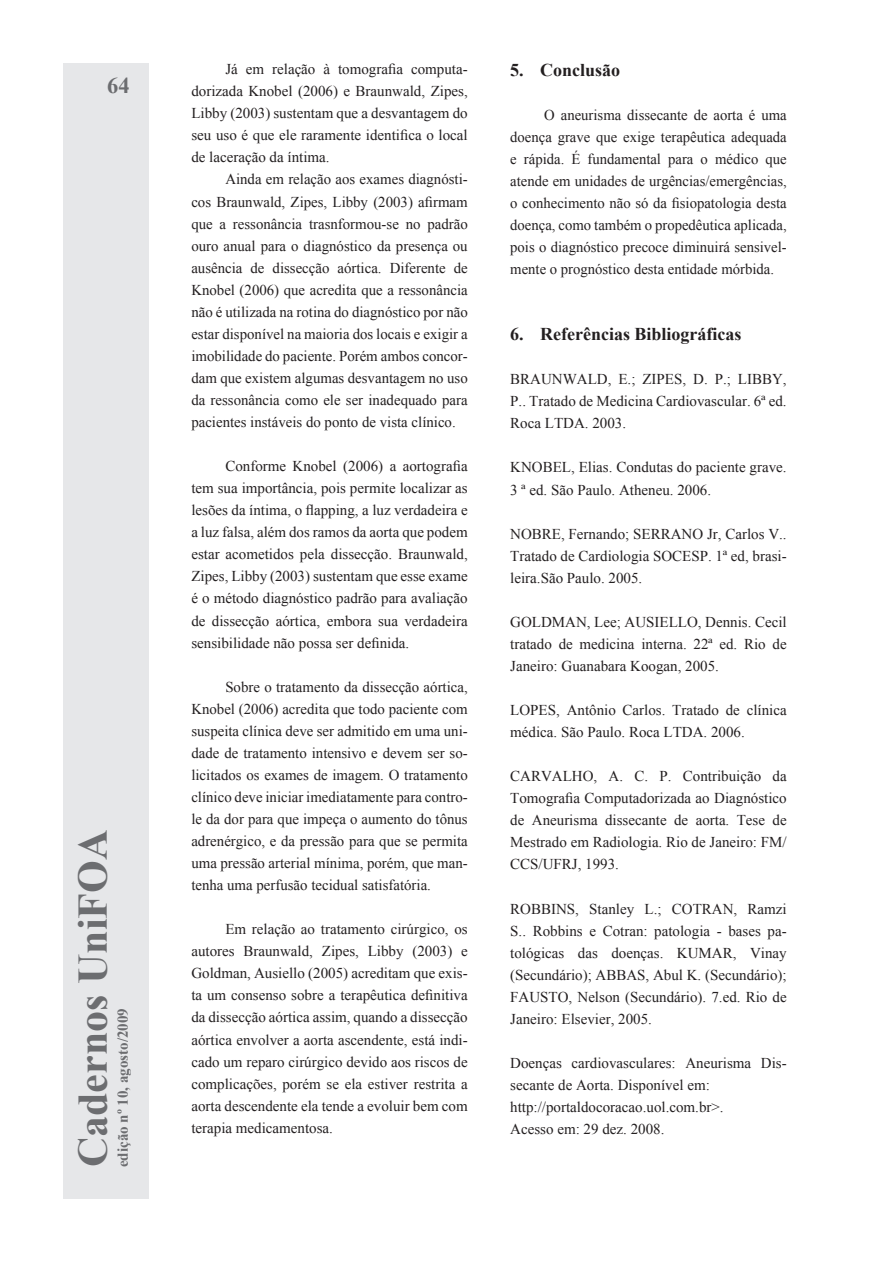
<style>
.page{position:relative;width:893px;height:1263px;background:#fff}
.page>*{position:absolute;margin:0;border:0;box-sizing:border-box;transform-origin:0 0}
.t1{font:700 42px "Times New Roman";color:#6c6d70}
.t2{font:700 22.5px "Times New Roman";color:#6c6d70}
.t3{font:700 18px "Times New Roman";color:#231f20}
.t4{font:15px/22px "Times New Roman";color:#231f20;text-align:justify}
.t5{font:700 15px "Times New Roman";color:#6c6d70}
</style>
<div class="page">
<div style="left:64px;top:64px;width:85px;height:1135px;background:#e6e7e9"></div>
<h2 class="t2" style="left:107px;top:70px;width:24px">64</h2>
<h1 class="t1" style="left:64px;top:1167px;width:339px;rotate:-90deg">Cadernos UniFOA</h1>
<p class="t5" style="left:113px;top:1167px;width:161px;rotate:-90deg">edição nº 10, agosto/2009</p>
<p class="t4" style="left:191px;top:58px;width:278px;text-indent:34px">Já em relação à tomografia computa&shy;dorizada Knobel (2006) e Braunwald, Zipes, Libby (2003) sustentam que a desvantagem do seu uso é que ele raramente identifica o local de laceração da íntima.</p>
<p class="t4" style="left:191px;top:168px;width:278px;text-indent:34px">Ainda em relação aos exames diagnósti&shy;cos Braunwald, Zipes, Libby (2003) afirmam que a ressonância trasnformou-se no padrão ouro anual para o diagnóstico da presença ou ausência de dissecção aórtica. Diferente de Knobel (2006) que acredita que a ressonância não é utilizada na rotina do diagnóstico por não estar disponível na maioria dos locais e exigir a imobilidade do paciente. Porém ambos concor&shy;dam que existem algumas desvantagem no uso da ressonância como ele ser inadequado para pacientes instáveis do ponto de vista clínico.</p>
<p class="t4" style="left:191px;top:455px;width:278px;text-indent:34px">Conforme Knobel (2006) a aortografia tem sua importância, pois permite localizar as lesões da íntima, o flapping, a luz verdadeira e a luz falsa, além dos ramos da aorta que podem estar acometidos pela dissecção. Braunwald, Zipes, Libby (2003) sustentam que esse exame é o método diagnóstico padrão para avaliação de dissecção aórtica, embora sua verdadeira sensibilidade não possa ser definida.</p>
<p class="t4" style="left:191px;top:675px;width:278px;text-indent:34px">Sobre o tratamento da dissecção aórtica, Knobel (2006) acredita que todo paciente com suspeita clínica deve ser admitido em uma uni&shy;dade de tratamento intensivo e devem ser so&shy;licitados os exames de imagem. O tratamento clínico deve iniciar imediatamente para contro&shy;le da dor para que impeça o aumento do tônus adrenérgico, e da pressão para que se permita uma pressão arterial mínima, porém, que man&shy;tenha uma perfusão tecidual satisfatória.</p>
<p class="t4" style="left:191px;top:918px;width:278px;text-indent:34px">Em relação ao tratamento cirúrgico, os autores Braunwald, Zipes, Libby (2003) e Goldman, Ausiello (2005) acreditam que exis&shy;ta um consenso sobre a terapêutica definitiva da dissecção aórtica assim, quando a dissecção aórtica envolver a aorta ascendente, está indi&shy;cado um reparo cirúrgico devido aos riscos de complicações, porém se ela estiver restrita a aorta descendente ela tende a evoluir bem com terapia medicamentosa.</p>
<p class="t3" style="left:510px;top:58px;width:111px">5. Conclusão</p>
<p class="t4" style="left:510px;top:104px;width:278px;text-indent:34px">O aneurisma dissecante de aorta é uma doença grave que exige terapêutica adequada e rápida. É fundamental para o médico que atende em unidades de urgências/emergências, o conhecimento não só da fisiopatologia desta doença, como também o propedêutica aplicada, pois o diagnóstico precoce diminuirá sensivel&shy;mente o prognóstico desta entidade mórbida.</p>
<p class="t3" style="left:510px;top:322px;width:233px">6. Referências Bibliográficas</p>
<p class="t4" style="left:510px;top:368px;width:278px">BRAUNWALD, E.; ZIPES, D. P.; LIBBY, P.. Tratado de Medicina Cardiovascular. 6ª ed.<br>Roca LTDA. 2003.</p>
<p class="t4" style="left:510px;top:456px;width:278px">KNOBEL, Elias. Condutas do paciente grave.<br>3 ª ed. São Paulo. Atheneu. 2006.</p>
<p class="t4" style="left:510px;top:522px;width:278px">NOBRE, Fernando; SERRANO Jr, Carlos V..<br>Tratado de Cardiologia SOCESP. 1ª ed, brasi&shy;leira.São Paulo. 2005.</p>
<p class="t4" style="left:510px;top:610px;width:278px">GOLDMAN, Lee; AUSIELLO, Dennis. Cecil tratado de medicina interna. 22ª ed. Rio de Janeiro: Guanabara Koogan, 2005.</p>
<p class="t4" style="left:510px;top:699px;width:278px">LOPES, Antônio Carlos. Tratado de clínica médica. São Paulo. Roca LTDA. 2006.</p>
<p class="t4" style="left:510px;top:765px;width:278px">CARVALHO, A. C. P. Contribuição da Tomografia Computadorizada ao Diagnóstico de Aneurisma dissecante de aorta. Tese de Mestrado em Radiologia. Rio de Janeiro: FM/ CCS/UFRJ, 1993.</p>
<p class="t4" style="left:510px;top:897px;width:278px">ROBBINS, Stanley L.; COTRAN, Ramzi S.. Robbins e Cotran: patologia - bases pa&shy;tológicas das doenças. KUMAR, Vinay (Secundário); ABBAS, Abul K. (Secundário); FAUSTO, Nelson (Secundário). 7.ed. Rio de Janeiro: Elsevier, 2005.</p>
<p class="t4" style="left:510px;top:1051px;width:278px;text-align:left">Doenças cardiovasculares: Aneurisma Dis&shy;secante de Aorta. Disponível em: http://portaldocoracao.uol.com.br&gt;.<br>Acesso em: 29 dez. 2008.</p>
</div>
